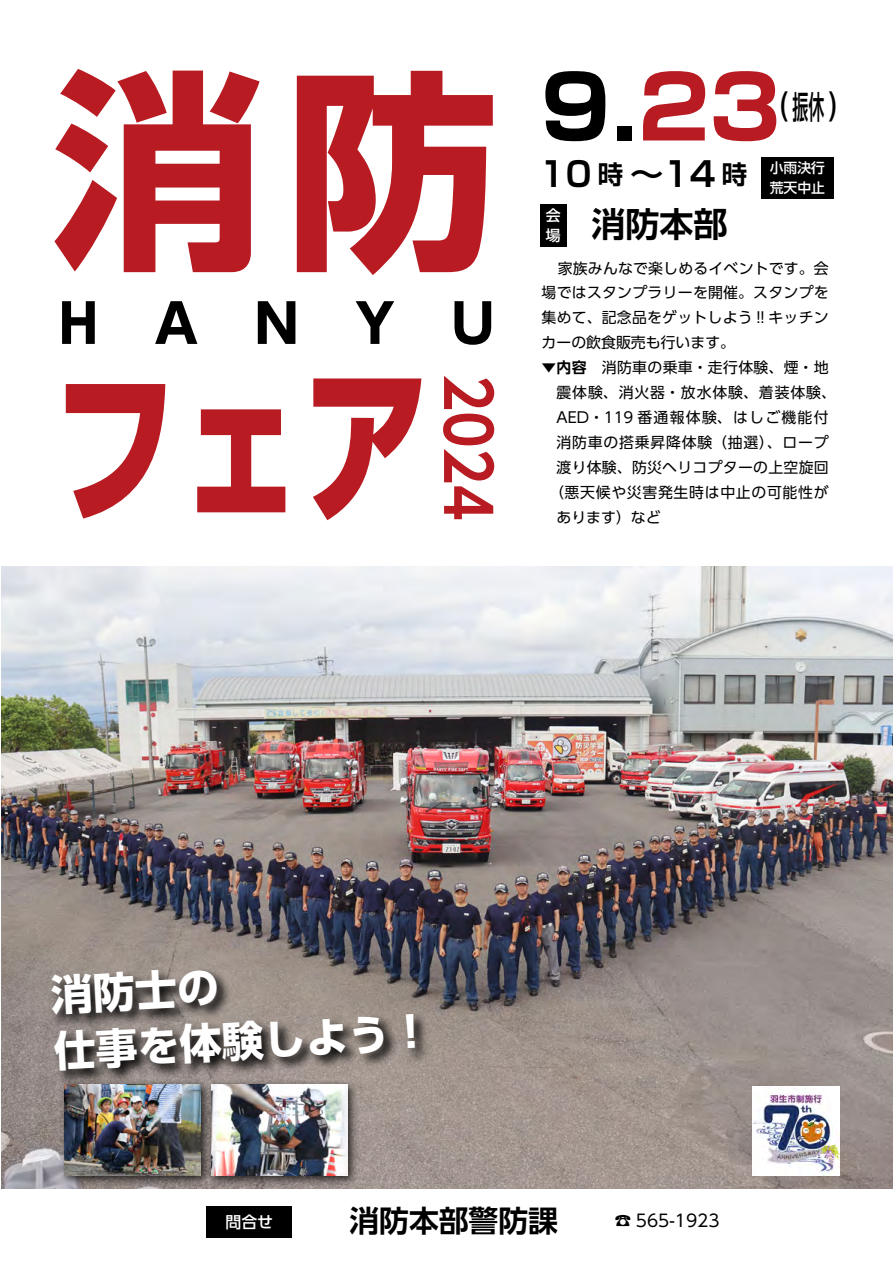
<style>
.page{position:relative;width:893px;height:1263px;background:#fff}
.page>*{position:absolute;margin:0;border:0;box-sizing:border-box;transform-origin:0 0}
.t1{font:700 212.55px "UD Shin Go Pro";color:#b81c22}
.t2{font:800 168px "UD Shin Go Pro";color:#b81c22;scale:.75 1}
.t3{font:700 87.15px "Shin Go Pro";color:#000}
.t4{font:700 61.65px "UD Shin Go Pro De";color:#b81c22;scale:.9 1}
.t5{font:700 53.1px "UD Shin Go Pro";letter-spacing:1.07em;color:#000}
.t6{font:700 42px/55.7px "UD Shin Go Pro";color:#fff}
.t7{font:700 34.05px/49.9px "Shin Go Pro De";color:#000;text-align:center}
.t8{font:500 31.95px "Shin Go Pro";color:#000}
.t9{font:700 29.7px "UD Shin Go Pro De";color:#000}
.t10{font:16.95px "UD Shin Go Pro";color:#000}
.t11{font:500 15.9px "UD Shin Go Pro";color:#fff}
.t12{font:14.85px/24.8px "UD Shin Go Pro";letter-spacing:.02em;color:#000;text-align:justify}
.t13{font:14.85px "UD Shin Go Pro";letter-spacing:.085em;color:#000}
.t14{font:14.85px "UD Shin Go Pro";letter-spacing:.06em;color:#000}
.t15{font:14.85px "UD Shin Go Pro";letter-spacing:.05em;color:#000}
.t16{font:14.85px "UD Shin Go Pro";letter-spacing:.045em;color:#000}
.t17{font:500 14.85px/19.8px "UD Shin Go Pro";color:#fff}
.t18{font:500 13.8px/20.2px "UD Shin Go Pro";color:#fff}
.s1{color:#b81c22}
.s2{font-size:25.5px}
.s3{font-family:"UD Shin Go Pro De";font-weight:700}
</style>
<div class="page">
<img style="left:1px;top:566px;width:892px;height:622px">
<div style="left:207px;top:1205px;width:85px;height:32px;background:#000"></div>
<img style="left:752px;top:1086px;width:88px;height:90px">
<div style="left:761px;top:157px;width:72px;height:42px;background:#000"></div>
<div style="left:540px;top:204px;width:27px;height:43px;background:#000"></div>
<div style="left:59px;top:1079px;width:153px;height:108px;background:#000;opacity:.75"></div>
<img style="left:65px;top:1086px;width:136px;height:90px">
<div style="left:206px;top:1079px;width:153px;height:108px;background:#000;opacity:.75"></div>
<img style="left:212px;top:1086px;width:136px;height:90px">
<svg style="left:50px;top:967px;width:380px;height:119px"></svg>
<h1 class="t1" style="left:52px;top:-2px;width:448px">消防</h1>
<h3 class="t5" style="left:59px;top:280px;width:437px">HANYU</h3>
<h2 class="t2" style="left:52px;top:309px;width:505px">フェア</h2>
<h3 class="t4" style="left:518px;top:375px;width:164px;rotate:90deg">2024</h3>
<h3 class="t3" style="left:540px;top:38px;width:242px">9.<span class="s1">23</span></h3>
<h3 class="t8" style="left:780px;top:81px;width:57px">(振休 )</h3>
<h3 class="t7" style="left:540px;top:145px;width:209px">10 <span class="s2">時</span>～14 <span class="s2">時</span>　消防本部</h3>
<p class="t17" style="left:546px;top:205px;width:16px">会場</p>
<p class="t18" style="left:770px;top:157px;width:57px">小雨決行荒天中止</p>
<p class="t12" style="left:542px;top:255px;width:289px;text-indent:16px">家族みんなで楽しめるイベントです。会場ではスタンプラリーを開催。スタンプを集めて、記念品をゲットしよう !! キッチンカーの飲食販売も行います。</p>
<p class="t12" style="left:542px;top:354px;width:289px"><span class="s3">▼内容　</span>消防車の乗車・走行体験、煙・地</p>
<p class="t14" style="left:556px;top:380px;width:281px">震体験、消火器・放水体験、着装体験、</p>
<p class="t13" style="left:556px;top:405px;width:274px">AED・119 番通報体験、はしご機能付</p>
<p class="t15" style="left:556px;top:430px;width:274px">消防車の搭乗昇降体験（抽選）、ロープ</p>
<p class="t12" style="left:556px;top:454px;width:274px">渡り体験、防災ヘリコプターの上空旋回</p>
<p class="t16" style="left:549px;top:480px;width:281px">（悪天候や災害発生時は中止の可能性が</p>
<p class="t12" style="left:556px;top:504px;width:106px">あります）など</p>
<h3 class="t6" style="left:49px;top:967px;width:380px;rotate:-3deg">消防士の<br>仕事を体験しよう！</h3>
<p class="t11" style="left:225px;top:1209px;width:49px">問合せ</p>
<h3 class="t9" style="left:350px;top:1196px;width:210px">消防本部警防課</h3>
<p class="t10" style="left:597px;top:1207px;width:124px">　☎ 565-1923</p>
</div>
